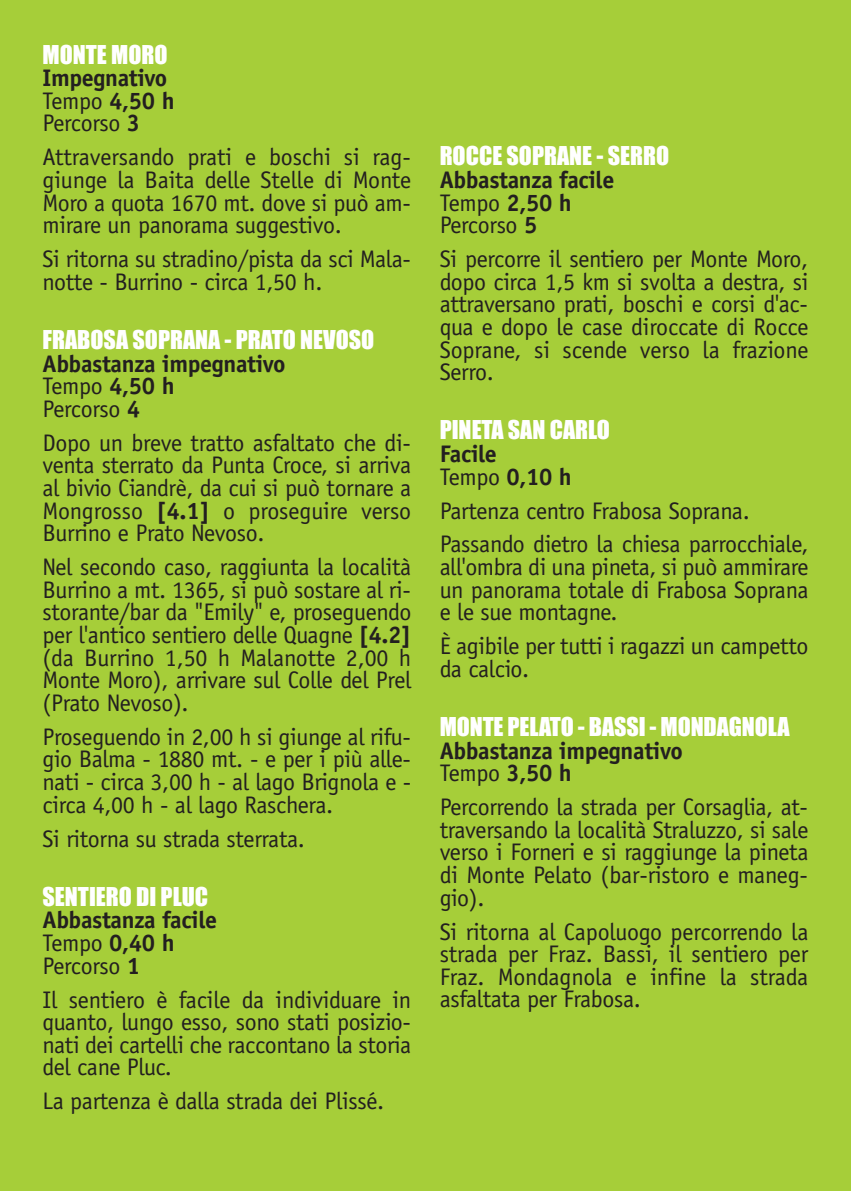
<style>
.page{position:relative;width:851px;height:1191px;background:#fff}
.page>*{position:absolute;margin:0;border:0;box-sizing:border-box;transform-origin:0 0}
.t1{font:24px/22.6px "Officina Sans";letter-spacing:-.015em;color:#231f20;text-align:justify}
.t2{font:700 24px/22.6px "Officina Sans";letter-spacing:-.015em;color:#231f20}
.t3{font:24px "Impact";color:#fff}
.s1{font-weight:400}
.s2{font-weight:700}
</style>
<div class="page">
<div style="left:0;top:0;width:850px;height:1191px;background:#a6ce39"></div>
<p class="t3" style="left:43px;top:46px;width:126px">MONTE MORO</p>
<p class="t2" style="left:43px;top:69px;width:133px">Impegnativo<br><span class="s1">Tempo</span> 4,50 h<br><span class="s1">Percorso</span> 3</p>
<p class="t1" style="left:43px;top:148px;width:370px">Attraversando prati e boschi si rag&shy;giunge la Baita delle Stelle di Monte Moro a quota 1670 mt. dove si può am&shy;mirare un panorama suggestivo.</p>
<p class="t1" style="left:43px;top:250px;width:370px">Si ritorna su stradino/pista da sci Mala&shy;notte - Burrino - circa 1,50 h.</p>
<p class="t3" style="left:43px;top:332px;width:333px">FRABOSA SOPRANA - PRATO NEVOSO</p>
<p class="t2" style="left:43px;top:354px;width:244px">Abbastanza impegnativo<br><span class="s1">Tempo</span> 4,50 h<br><span class="s1">Percorso</span> 4</p>
<p class="t1" style="left:43px;top:433px;width:370px">Dopo un breve tratto asfaltato che di&shy;venta sterrato da Punta Croce, si arriva al bivio Ciandrè, da cui si può tornare a Mongrosso <span class="s2">[4.1]</span> o proseguire verso Burrino e Prato Nevoso.</p>
<p class="t1" style="left:43px;top:558px;width:370px">Nel secondo caso, raggiunta la località Burrino a mt. 1365, si può sostare al ri&shy;storante/bar da "Emily" e, proseguendo per l'antico sentiero delle Quagne <span class="s2">[4.2] </span>(da Burrino 1,50 h Malanotte 2,00 h Monte Moro), arrivare sul Colle del Prel (Prato Nevoso).</p>
<p class="t1" style="left:43px;top:727px;width:370px">Proseguendo in 2,00 h si giunge al rifu&shy;gio Balma - 1880 mt. - e per i più alle&shy;nati - circa 3,00 h - al lago Brignola e - circa 4,00 h - al lago Raschera.</p>
<p class="t1" style="left:43px;top:829px;width:264px">Si ritorna su strada sterrata.</p>
<p class="t3" style="left:43px;top:888px;width:167px">SENTIERO DI PLUC</p>
<p class="t2" style="left:43px;top:911px;width:176px">Abbastanza facile<br><span class="s1">Tempo</span> 0,40 h<br><span class="s1">Percorso</span> 1</p>
<p class="t1" style="left:43px;top:990px;width:370px">Il sentiero è facile da individuare in quanto, lungo esso, sono stati posizio&shy;nati dei cartelli che raccontano la storia del cane Pluc.</p>
<p class="t1" style="left:43px;top:1091px;width:343px">La partenza è dalla strada dei Plissé.</p>
<p class="t3" style="left:439px;top:148px;width:231px">ROCCE SOPRANE - SERRO</p>
<p class="t2" style="left:439px;top:170px;width:176px">Abbastanza facile<br><span class="s1">Tempo</span> 2,50 h<br><span class="s1">Percorso</span> 5</p>
<p class="t1" style="left:439px;top:250px;width:370px">Si percorre il sentiero per Monte Moro, dopo circa 1,5 km si svolta a destra, si attraversano prati, boschi e corsi d'ac&shy;qua e dopo le case diroccate di Rocce Soprane, si scende verso la frazione Serro.</p>
<p class="t3" style="left:439px;top:422px;width:172px">PINETA SAN CARLO</p>
<p class="t2" style="left:439px;top:444px;width:133px">Facile<br><span class="s1">Tempo</span> 0,10 h</p>
<p class="t1" style="left:439px;top:495px;width:370px;line-height:34px">Partenza centro Frabosa Soprana.<br>Passando dietro la chiesa parrocchiale,</p>
<p class="t1" style="left:439px;top:557px;width:370px">all'ombra di una pineta, si può ammirare un panorama totale di Frabosa Soprana e le sue montagne.</p>
<p class="t1" style="left:439px;top:637px;width:370px">È agibile per tutti i ragazzi un campetto da calcio.</p>
<p class="t3" style="left:439px;top:719px;width:351px">MONTE PELATO - BASSI - MONDAGNOLA</p>
<p class="t2" style="left:439px;top:741px;width:244px">Abbastanza impegnativo<br><span class="s1">Tempo</span> 3,50 h</p>
<p class="t1" style="left:439px;top:798px;width:370px">Percorrendo la strada per Corsaglia, at&shy;traversando la località Straluzzo, si sale verso i Forneri e si raggiunge la pineta di Monte Pelato (bar-ristoro e maneg&shy;gio).</p>
<p class="t1" style="left:439px;top:922px;width:370px">Si ritorna al Capoluogo percorrendo la strada per Fraz. Bassi, il sentiero per Fraz. Mondagnola e infine la strada asfaltata per Frabosa.</p>
</div>
